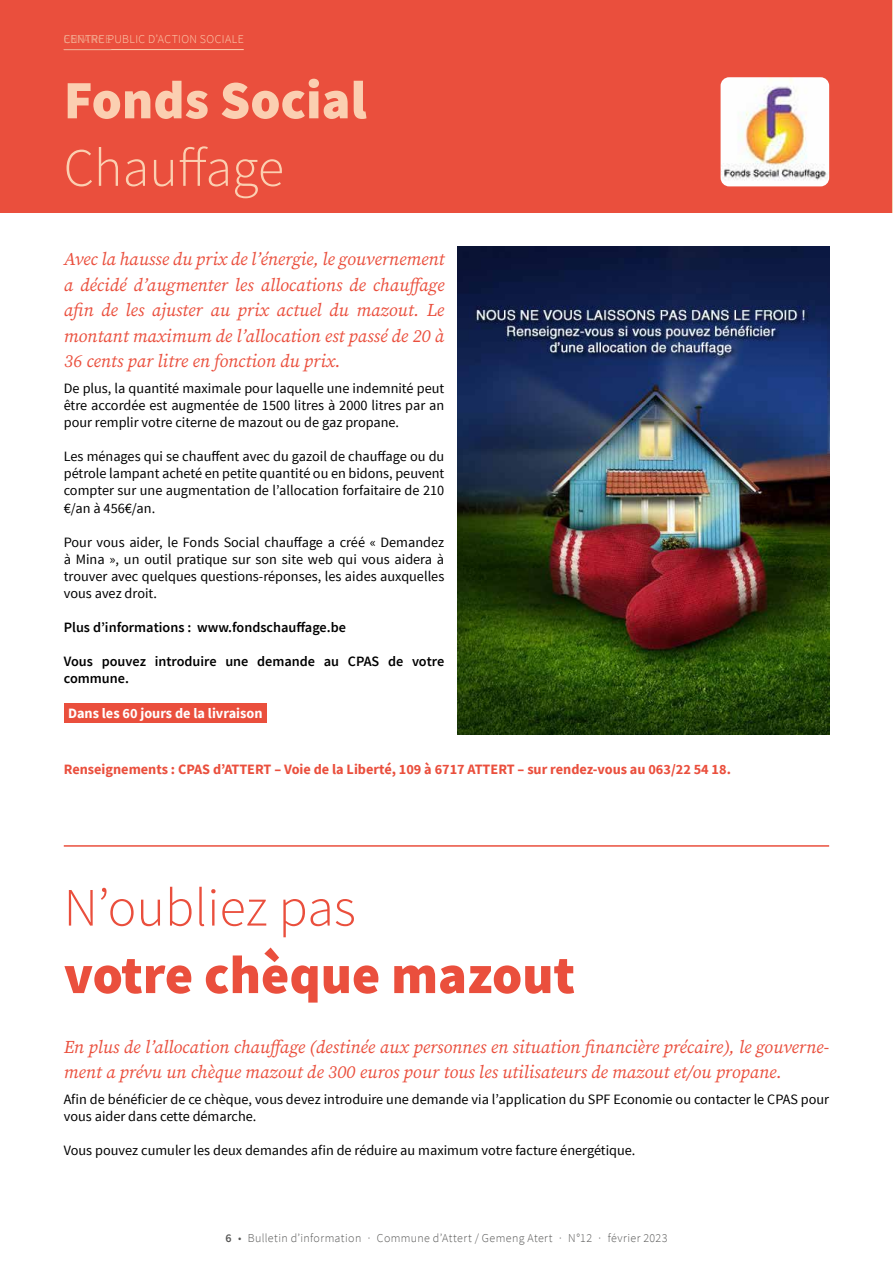
<style>
.page{position:relative;width:893px;height:1263px;background:#fff}
.page>*{position:absolute;margin:0;border:0;box-sizing:border-box;transform-origin:0 0}
.t1{font:900 54px "Source Sans Pro";color:#ea4f3d}
.t2{font:300 54px "Source Sans Pro";color:#ea4f3d}
.t3{font:900 54px "Source Sans Pro";color:#fbcfb1}
.t4{font:300 54px "Source Sans Pro";color:#fbcfb1}
.t5{font:italic 18px/25.5px "Source Serif Pro";color:#ea4f3d;text-align:justify}
.t6{font:14.25px/17.1px "Source Sans Pro";color:#000;text-align:justify}
.t7{font:600 14.25px/17.1px "Source Sans Pro";color:#000}
.t8{font:700 14.25px "Source Sans Pro";color:#ea4f3d}
.t9{font:700 14.25px "Source Sans Pro";color:#fff}
.t10{font:300 12px "Source Sans Pro";letter-spacing:.03em;color:#575756}
.t11{font:300 12px "Source Sans Pro";letter-spacing:.03em;color:#fbcfb1}
.t12{font:300 12px "Source Sans Pro";letter-spacing:.025em;color:#eca289}
.s1{font-weight:600}
</style>
<div class="page">
<div style="left:0;top:0;width:893px;height:213px;background:#ea4f3d"></div>
<img style="left:721px;top:77px;width:108px;height:109px">
<img style="left:457px;top:246px;width:372px;height:489px">
<div style="left:64px;top:703px;width:203px;height:19px;background:#ea4f3d"></div>
<hr style="left:64px;top:845px;width:765px;height:2px;background:#ea4f3d">
<hr style="left:64px;top:49px;width:180px;height:1px;background:#fbcfb1">
<hr style="left:64px;top:49px;width:47px;height:1px;background:#eca289">
<p class="t11" style="left:64px;top:32px;width:181px">CENTRE PUBLIC D’ACTION SOCIALE</p>
<p class="t12" style="left:64px;top:32px;width:49px">ENFANCE</p>
<h1 class="t3" style="left:64px;top:63px;width:304px">Fonds Social</h1>
<h1 class="t4" style="left:64px;top:135px;width:222px">Chauffage</h1>
<p class="t5" style="left:64px;top:246px;width:382px">Avec la hausse du prix de l’énergie, le gouvernement a décidé d’augmenter les allocations de chauffage afin de les ajuster au prix actuel du mazout. Le montant maximum de l’allocation est passé de 20 à 36 cents par litre en fonction du prix.</p>
<p class="t6" style="left:64px;top:380px;width:382px">De plus, la quantité maximale pour laquelle une indemnité peut être accordée est augmentée de 1500 litres à 2000 litres par an pour remplir votre citerne de mazout ou de gaz propane.</p>
<p class="t6" style="left:64px;top:448px;width:382px">Les ménages qui se chauffent avec du gazoil de chauffage ou du pétrole lampant acheté en petite quantité ou en bidons, peuvent compter sur une augmentation de l’allocation forfaitaire de 210 €/an à 456€/an.</p>
<p class="t6" style="left:64px;top:534px;width:382px">Pour vous aider, le Fonds Social chauffage a créé « Demandez à Mina », un outil pratique sur son site web qui vous aidera à trouver avec quelques questions-réponses, les aides auxquelles vous avez droit.</p>
<p class="t7" style="left:64px;top:619px;width:284px">Plus d’informations : www.fondschauffage.be</p>
<p class="t7" style="left:64px;top:653px;width:382px">Vous pouvez introduire une demande au CPAS de votre commune.</p>
<p class="t9" style="left:68px;top:704px;width:196px">Dans les 60 jours de la livraison</p>
<p class="t8" style="left:64px;top:759px;width:669px">Renseignements : CPAS d’ATTERT – Voie de la Liberté, 109 à 6717 ATTERT – sur rendez-vous au 063/22 54 18.</p>
<h1 class="t2" style="left:64px;top:875px;width:294px">N’oubliez pas</h1>
<h1 class="t1" style="left:64px;top:938px;width:513px">votre chèque mazout</h1>
<p class="t5" style="left:64px;top:1034px;width:767px">En plus de l’allocation chauffage (destinée aux personnes en situation financière précaire), le gouverne&shy;ment a prévu un chèque mazout de 300 euros pour tous les utilisateurs de mazout et/ou propane.</p>
<p class="t6" style="left:64px;top:1091px;width:767px">Afin de bénéficier de ce chèque, vous devez introduire une demande via l’application du SPF Economie ou contacter le CPAS pour vous aider dans cette démarche.</p>
<p class="t6" style="left:64px;top:1142px;width:573px">Vous pouvez cumuler les deux demandes afin de réduire au maximum votre facture énergétique.</p>
<p class="t10" style="left:225px;top:1230px;width:444px"><span class="s1">6</span> • Bulletin d’information · Commune d’Attert / Gemeng Atert · N°12 · février 2023</p>
</div>
